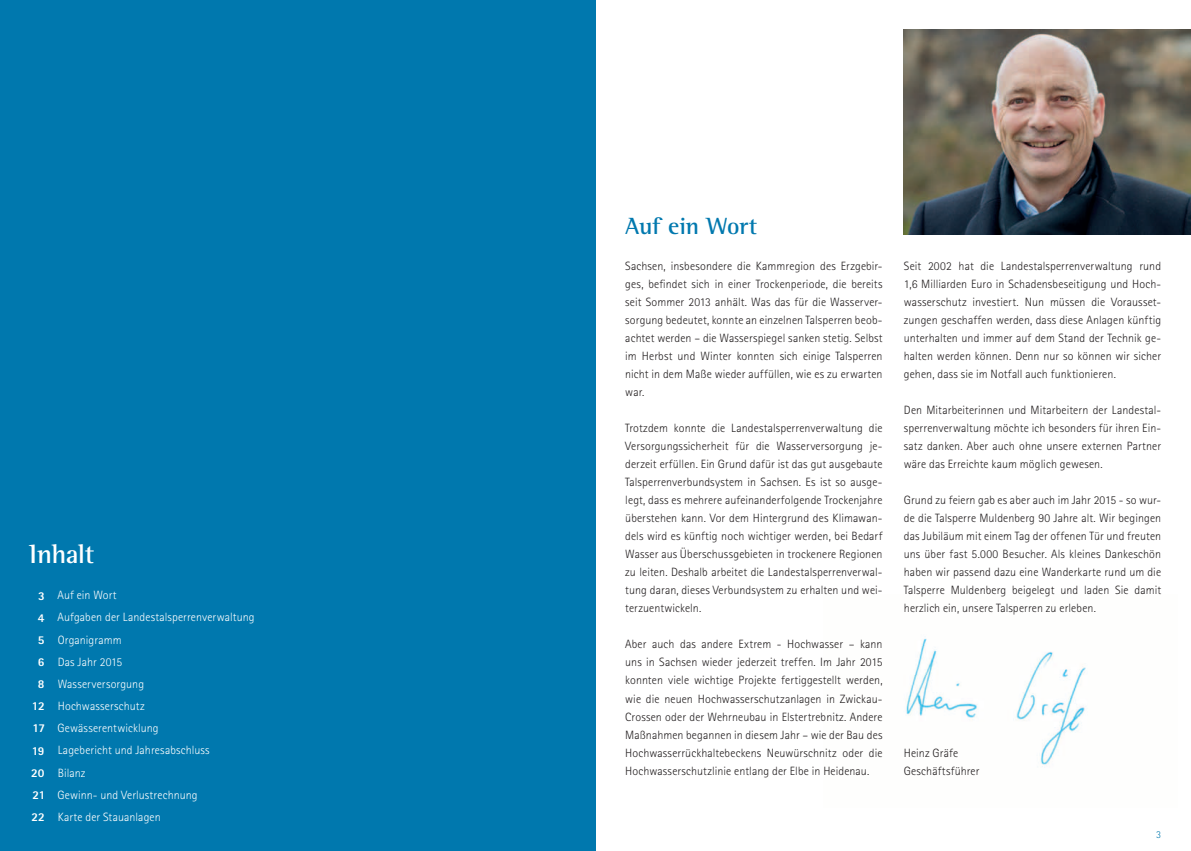
<style>
.page{position:relative;width:1191px;height:851px;background:#fff}
.page>*{position:absolute;margin:0;border:0;box-sizing:border-box;transform-origin:0 0}
.t1{font:700 27px "Rotis Semi Serif";letter-spacing:-.015em;color:#fff}
.t2{font:700 24px "Rotis Semi Serif";letter-spacing:-.005em;color:#0078ae}
.t3{font:300 12px/18px "Rotis Sans Serif";letter-spacing:.005em;color:#231f20;text-align:justify}
.t4{font:300 12px "Rotis Sans Serif";letter-spacing:.005em;color:#fff}
.t5{font:300 10.5px "Rotis Sans Serif";color:#0078ae}
.s1{font-weight:800}
</style>
<div class="page">
<img style="left:906px;top:638px;width:180px;height:129px">
<div style="left:0;top:0;width:595px;height:850px;background:#0078ae"></div>
<img style="left:904px;top:30px;width:287px;height:204px">
<h1 class="t1" style="left:29px;top:538px;width:67px">Inhalt</h1>
<p class="t4" style="left:38px;top:588px;width:80px"><span class="s1">3</span> Auf ein Wort</p>
<p class="t4" style="left:38px;top:610px;width:218px"><span class="s1">4</span> Aufgaben der Landestalsperrenverwaltung</p>
<p class="t4" style="left:38px;top:632px;width:85px"><span class="s1">5</span> Organigramm</p>
<p class="t4" style="left:38px;top:654px;width:86px"><span class="s1">6</span> Das Jahr 2015</p>
<p class="t4" style="left:38px;top:677px;width:108px"><span class="s1">8</span> Wasserversorgung</p>
<p class="t4" style="left:32px;top:699px;width:114px"><span class="s1">12</span> Hochwasserschutz</p>
<p class="t4" style="left:32px;top:721px;width:128px"><span class="s1">17</span> Gewässerentwicklung</p>
<p class="t4" style="left:32px;top:743px;width:179px"><span class="s1">19</span> Lagebericht und Jahresabschluss</p>
<p class="t4" style="left:31px;top:765px;width:56px"><span class="s1">20</span> Bilanz</p>
<p class="t4" style="left:32px;top:787px;width:167px"><span class="s1">21</span> Gewinn- und Verlustrechnung</p>
<p class="t4" style="left:31px;top:809px;width:131px"><span class="s1">22</span> Karte der Stauanlagen</p>
<h2 class="t2" style="left:625px;top:212px;width:134px">Auf ein Wort</h2>
<p class="t3" style="left:625px;top:257px;width:259px">Sachsen, insbesondere die Kammregion des Erzgebir&shy;ges, befindet sich in einer Trockenperiode, die bereits seit Sommer 2013 anhält. Was das für die Wasserver&shy;sorgung bedeutet, konnte an einzelnen Talsperren beob&shy;achtet werden – die Wasserspiegel sanken stetig. Selbst im Herbst und Winter konnten sich einige Talsperren nicht in dem Maße wieder auffüllen, wie es zu erwarten war.</p>
<p class="t3" style="left:625px;top:419px;width:259px">Trotzdem konnte die Landestalsperrenverwaltung die Versorgungssicherheit für die Wasserversorgung je&shy;derzeit erfüllen. Ein Grund dafür ist das gut ausgebaute Talsperrenverbundsystem in Sachsen. Es ist so ausge&shy;legt, dass es mehrere aufeinanderfolgende Trockenjahre überstehen kann. Vor dem Hintergrund des Klimawan&shy;dels wird es künftig noch wichtiger werden, bei Bedarf Wasser aus Überschussgebieten in trockenere Regionen zu leiten. Deshalb arbeitet die Landestalsperrenverwal&shy;tung daran, dieses Verbundsystem zu erhalten und wei&shy;terzuentwickeln.</p>
<p class="t3" style="left:625px;top:635px;width:259px">Aber auch das andere Extrem - Hochwasser – kann uns in Sachsen wieder jederzeit treffen. Im Jahr 2015 konnten viele wichtige Projekte fertiggestellt werden, wie die neuen Hochwasserschutzanlagen in Zwickau-Crossen oder der Wehrneubau in Elstertrebnitz. Andere Maßnahmen begannen in diesem Jahr – wie der Bau des Hochwasserrückhaltebeckens Neuwürschnitz oder die Hochwasserschutzlinie entlang der Elbe in Heidenau.</p>
<p class="t3" style="left:904px;top:257px;width:259px">Seit 2002 hat die Landestalsperrenverwaltung rund 1,6 Milliarden Euro in Schadensbeseitigung und Hoch&shy;wasserschutz investiert. Nun müssen die Vorausset&shy;zungen geschaffen werden, dass diese Anlagen künftig unterhalten und immer auf dem Stand der Technik ge&shy;halten werden können. Denn nur so können wir sicher gehen, dass sie im Notfall auch funktionieren.</p>
<p class="t3" style="left:904px;top:401px;width:259px">Den Mitarbeiterinnen und Mitarbeitern der Landestal&shy;sperrenverwaltung möchte ich besonders für ihren Ein&shy;satz danken. Aber auch ohne unsere externen Partner wäre das Erreichte kaum möglich gewesen.</p>
<p class="t3" style="left:904px;top:491px;width:259px">Grund zu feiern gab es aber auch im Jahr 2015 - so wur&shy;de die Talsperre Muldenberg 90 Jahre alt. Wir begingen das Jubiläum mit einem Tag der offenen Tür und freuten uns über fast 5.000 Besucher. Als kleines Dankeschön haben wir passend dazu eine Wanderkarte rund um die Talsperre Muldenberg beigelegt und laden Sie damit herzlich ein, unsere Talsperren zu erleben.</p>
<p class="t3" style="left:904px;top:743px;width:77px">Heinz Gräfe<br>Geschäftsführer</p>
<p class="t5" style="left:1156px;top:828px;width:7px">3</p>
</div>
